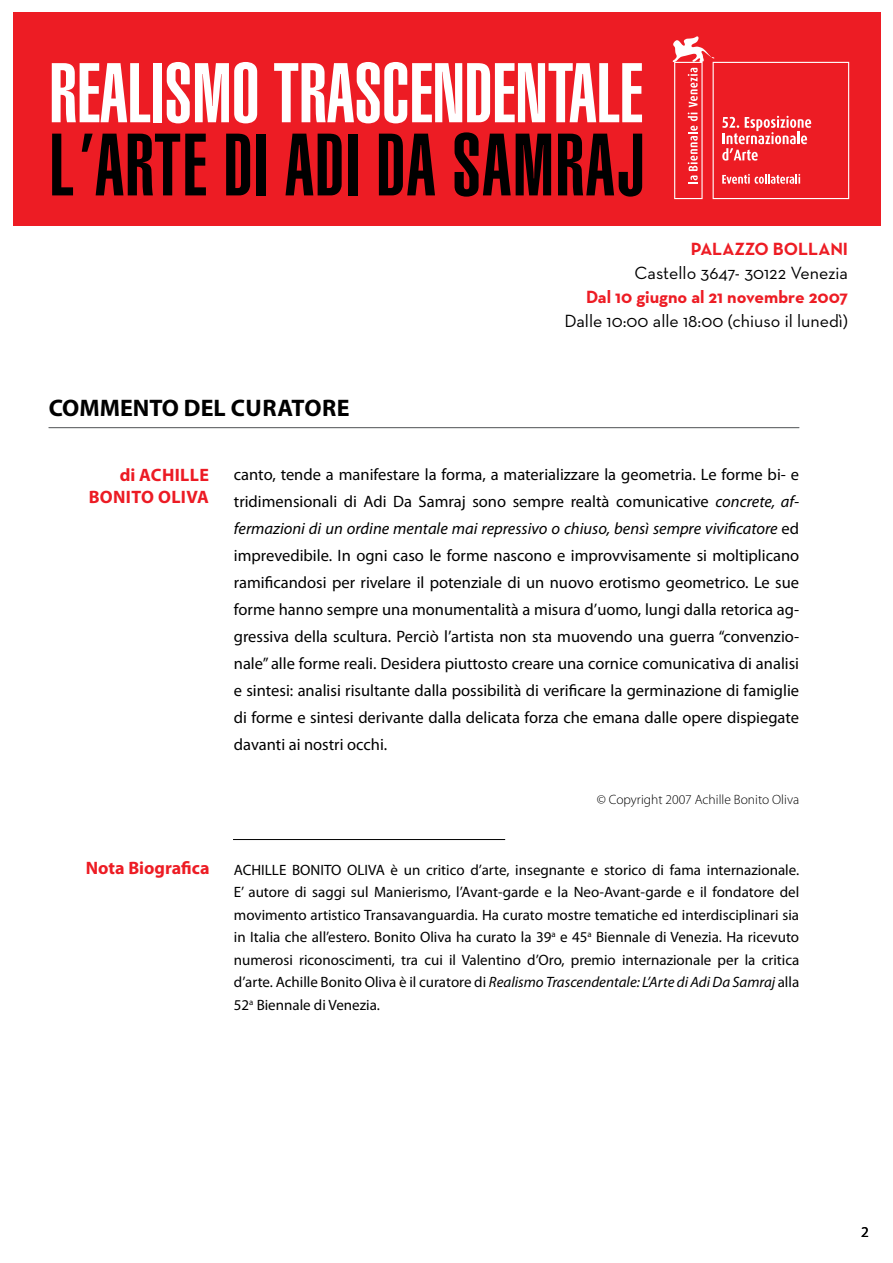
<style>
.page{position:relative;width:893px;height:1263px;background:#fff}
.page>*{position:absolute;margin:0;border:0;box-sizing:border-box;transform-origin:0 0}
.t1{font:900 extra-condensed 86.85px "Helvetica";letter-spacing:.015em;color:#000}
.t2{font:900 extra-condensed 83.1px "Helvetica";color:#fff}
.t3{font:700 24px "Myriad Pro";color:#000}
.t4{font:18px "Neutra Text";color:#000}
.t5{font:700 18px "Neutra Text";color:#ed1c24}
.t6{font:700 18px "Myriad Pro";letter-spacing:.02em;color:#ec1b24}
.t7{font:700 18px "Myriad Pro";color:#ed1c24}
.t8{font:16.5px/27px "Myriad Pro";color:#000;text-align:justify}
.t9{font:15px/22.5px "Myriad Pro";color:#000;text-align:justify}
.t10{font:300 13.5px "Myriad Pro";color:#000}
.s1{font-style:italic}
</style>
<div class="page">
<div style="left:13px;top:13px;width:867px;height:213px;background:#ed1c24"></div>
<svg style="left:673px;top:36px;width:176px;height:163px"></svg>
<hr style="left:49px;top:427px;width:750px;height:1px;background:#6d6f71">
<hr style="left:233px;top:839px;width:272px;height:1px;background:#000">
<h2 class="t2" style="left:49px;top:45px;width:595px">REALISMO TRASCENDENTALE</h2>
<h1 class="t1" style="left:49px;top:115px;width:597px">L ’ARTE DI ADI DA SAMRAJ</h1>
<h3 class="t3" style="left:49px;top:392px;width:300px">COMMENTO DEL CURATORE</h3>
<p class="t5" style="left:691px;top:238px;width:159px">PALAZZO BOLLANI</p>
<p class="t4" style="left:634px;top:262px;width:215px">Castello 3647- 30122 Venezia</p>
<p class="t5" style="left:586px;top:286px;width:264px">Dal 10 giugno al 21 novembre 2007</p>
<p class="t4" style="left:564px;top:310px;width:285px">Dalle 10:00 alle 18:00 (chiuso il lunedì)</p>
<p class="t6" style="left:120px;top:463px;width:91px">DI ACHILLE</p>
<p class="t6" style="left:89px;top:485px;width:23px">BONITO</p>
<p class="t6" style="left:158px;top:485px;width:52px">OLI VA</p>
<p class="t7" style="left:86px;top:856px;width:125px">NOTA BIOGRAFICA</p>
<p class="t8" style="left:234px;top:461px;width:567px">canto, tende a manifestare la forma, a materializzare la geometria. Le forme bi- e tridimensionali di Adi Da Samraj sono sempre realtà comunicative <span class="s1">concrete, af&shy;fermazioni di un ordine mentale mai repressivo o chiuso, bensì sempre vivificatore</span> ed imprevedibile. In ogni caso le forme nascono e improvvisamente si moltiplicano ramificandosi per rivelare il potenziale di un nuovo erotismo geometrico. Le sue forme hanno sempre una monumentalità a misura d’uomo, lungi dalla retorica ag&shy;gressiva della scultura. Perciò l’artista non sta muovendo una guerra “convenzio&shy;nale” alle forme reali. Desidera piuttosto creare una cornice comunicativa di analisi e sintesi: analisi risultante dalla possibilità di verificare la germinazione di famiglie di forme e sintesi derivante dalla delicata forza che emana dalle opere dispiegate davanti ai nostri occhi.</p>
<p class="t10" style="left:597px;top:791px;width:204px">© Copyright 2007 Achille Bonito Oliva</p>
<p class="t9" style="left:234px;top:858px;width:567px">ACHILLE BONITO OLIVA è un critico d’arte, insegnante e storico di fama internazionale.<br>E’ autore di saggi sul Manierismo, l’Avant-garde e la Neo-Avant-garde e il fondatore del movimento artistico Transavanguardia. Ha curato mostre tematiche ed interdisciplinari sia in Italia che all’estero. Bonito Oliva ha curato la 39<sup>a</sup> e 45<sup>a</sup> Biennale di Venezia. Ha ricevuto numerosi riconoscimenti, tra cui il Valentino d’Oro, premio internazionale per la critica d’arte. Achille Bonito Oliva è il curatore di <span class="s1">Realismo Trascendentale: L’Arte di Adi Da Samraj</span> alla 52<sup>a</sup> Biennale di Venezia.</p>
</div>
